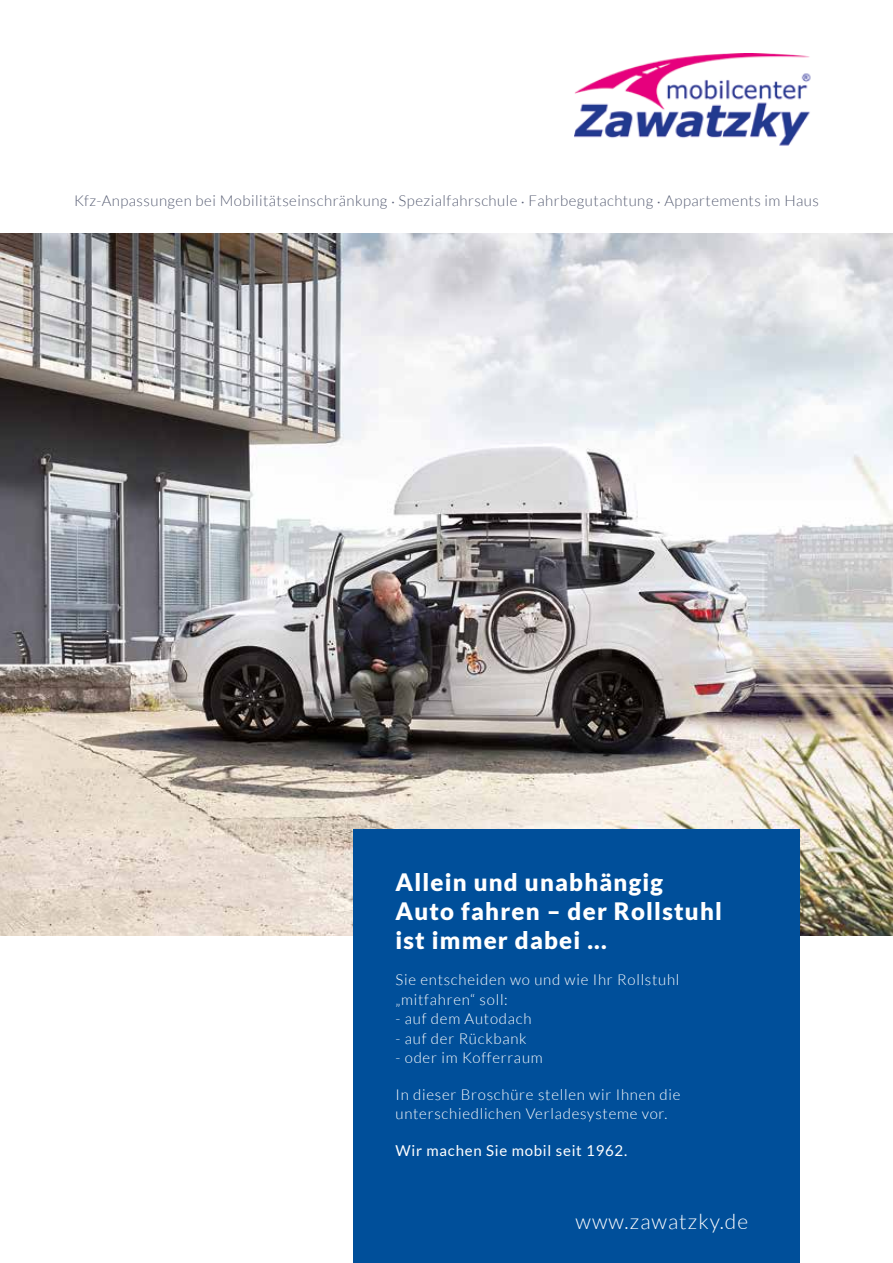
<style>
.page{position:relative;width:893px;height:1263px;background:#fff}
.page>*{position:absolute;margin:0;border:0;box-sizing:border-box;transform-origin:0 0}
.t1{font:900 24px/28.8px "Lato";letter-spacing:.05em;color:#fff}
.t2{font:300 21px "Lato";letter-spacing:.05em;color:#fff}
.t3{font:300 15px/19.5px "Lato";letter-spacing:.05em;color:#fff}
.t4{font:300 15px "Lato";letter-spacing:.03em;color:#585e74}
.t5{font:15px "Lato";letter-spacing:.05em;color:#fff}
.s1{font-family:"Minion Pro";font-weight:400}
</style>
<div class="page">
<img style="left:0;top:234px;width:893px;height:701px">
<div style="left:353px;top:829px;width:446px;height:434px;background:#004f9a"></div>
<img style="left:574px;top:53px;width:237px;height:93px">
<p class="t4" style="left:74px;top:193px;width:746px">Kfz-Anpassungen bei Mobilitätseinschränkung <span class="s1">∙</span> Spezialfahrschule <span class="s1">∙</span> Fahrbegutachtung <span class="s1">∙</span> Appartements im Haus</p>
<h1 class="t1" style="left:395px;top:867px;width:328px">Allein und unabhängig<br>Auto fahren – der Rollstuhl ist immer dabei ...</h1>
<p class="t3" style="left:395px;top:970px;width:286px">Sie entscheiden wo und wie Ihr Rollstuhl „mitfahren“ soll:</p>
<p class="t3" style="left:395px;top:1009px;width:138px">- auf dem Autodach</p>
<p class="t3" style="left:395px;top:1029px;width:133px">- auf der Rückbank</p>
<p class="t3" style="left:395px;top:1048px;width:149px">- oder im Kofferraum</p>
<p class="t3" style="left:395px;top:1085px;width:287px">In dieser Broschüre stellen wir Ihnen die unterschiedlichen Verladesysteme vor.</p>
<p class="t5" style="left:395px;top:1142px;width:233px">Wir machen Sie mobil seit 1962.</p>
<h2 class="t2" style="left:576px;top:1210px;width:174px">www.zawatzky.de</h2>
</div>
